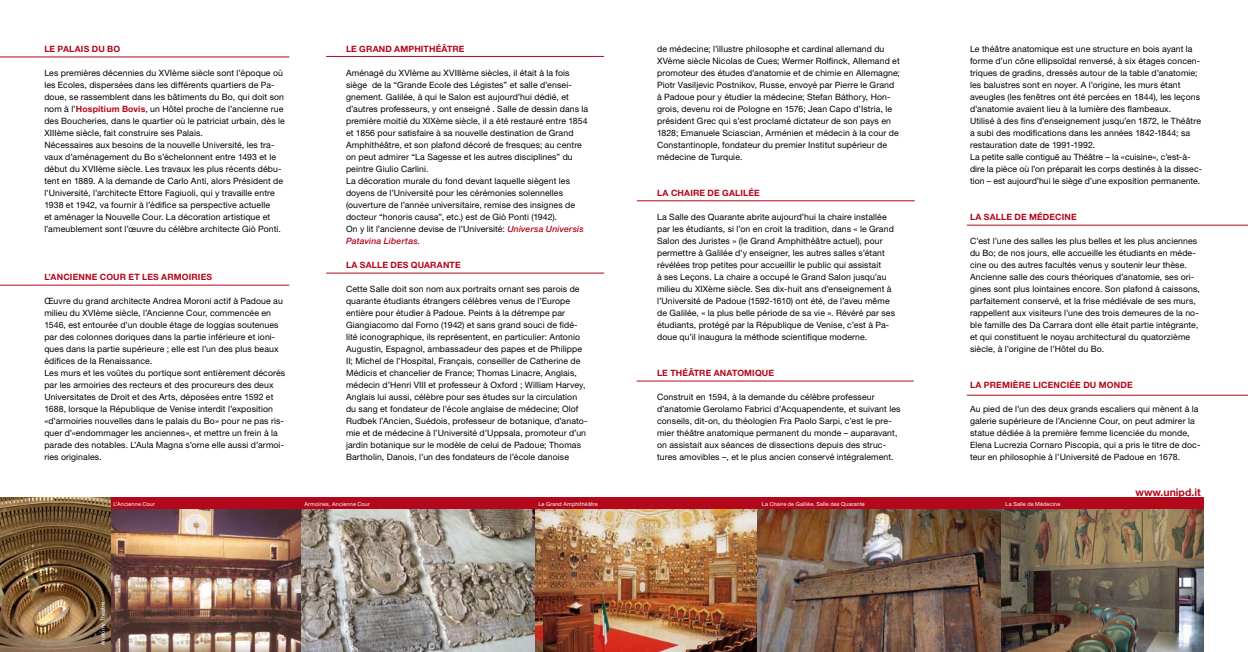
<style>
.page{position:relative;width:1248px;height:652px;background:#fff}
.page>*{position:absolute;margin:0;border:0;box-sizing:border-box;transform-origin:0 0}
.t1{font:700 10.5px "Helvetica Neue";color:#b3071b}
.t2{font:8.7px/12px "Helvetica Neue";letter-spacing:.01em;color:#000}
.t3{font:700 8.7px "Helvetica Neue";letter-spacing:.02em;color:#b3071b}
.t4{font:5.5px "Helvetica Neue";letter-spacing:.025em;color:#fff}
.s1{font-weight:700;color:#b3071b}
.s2{font-weight:500;font-style:italic;color:#b3071b}
</style>
<div class="page">
<img style="left:535px;top:509px;width:222px;height:143px">
<img style="left:300px;top:509px;width:235px;height:143px">
<img style="left:757px;top:509px;width:446px;height:143px">
<img style="left:111px;top:509px;width:189px;height:143px">
<div style="left:94px;top:497px;width:1109px;height:12px;background:#b3071b"></div>
<hr style="left:0;top:57px;width:289px;height:1px;background:#b3071b">
<hr style="left:0;top:285px;width:289px;height:1px;background:#b3071b">
<hr style="left:326px;top:56px;width:278px;height:1px;background:#b3071b">
<hr style="left:326px;top:273px;width:278px;height:1px;background:#b3071b">
<hr style="left:636px;top:201px;width:278px;height:1px;background:#b3071b">
<hr style="left:636px;top:381px;width:277px;height:1px;background:#b3071b">
<hr style="left:966px;top:395px;width:281px;height:1px;background:#b3071b">
<img style="left:0;top:497px;width:111px;height:155px">
<hr style="left:966px;top:225px;width:281px;height:1px;background:#b3071b">
<p class="t3" style="left:44px;top:43px;width:77px">LE PALAIS DU BO</p>
<p class="t2" style="left:44px;top:67px;width:242px">Les premières décennies du XVIème siècle sont l’époque où les Ecoles, dispersées dans les différents quartiers de Pa&shy;doue, se rassemblent dans les bâtiments du Bo, qui doit son nom à l’<span class="s1">Hospitium Bovis</span>, un Hôtel proche de l’ancienne rue des Boucheries, dans le quartier où le patriciat urbain, dès le XIIIème siècle, fait construire ses Palais.<br>Nécessaires aux besoins de la nouvelle Université, les tra&shy;vaux d’aménagement du Bo s’échelonnent entre 1493 et le début du XVIIème siècle. Les travaux les plus récents débu&shy;tent en 1889. A la demande de Carlo Anti, alors Président de l’Université, l’architecte Ettore Fagiuoli, qui y travaille entre 1938 et 1942, va fournir à l’édifice sa perspective actuelle<br>et aménager la Nouvelle Cour. La décoration artistique et l’ameublement sont l’œuvre du célèbre architecte Giò Ponti.</p>
<p class="t3" style="left:44px;top:271px;width:169px">L’ANCIENNE COUR ET LES ARMOIRIES</p>
<p class="t2" style="left:44px;top:295px;width:242px">Œuvre du grand architecte Andrea Moroni actif à Padoue au milieu du XVIème siècle, l’Ancienne Cour, commencée en 1546, est entourée d’un double étage de loggias soutenues par des colonnes doriques dans la partie inférieure et ioni&shy;ques dans la partie supérieure ; elle est l’un des plus beaux édifices de la Renaissance.<br>Les murs et les voûtes du portique sont entièrement décorés par les armoiries des recteurs et des procureurs des deux Universitates de Droit et des Arts, déposées entre 1592 et 1688, lorsque la République de Venise interdit l’exposition «d’armoiries nouvelles dans le palais du Bo» pour ne pas ris&shy;quer d’«endommager les anciennes», et mettre un frein à la parade des notables. L’Aula Magna s’orne elle aussi d’armoi&shy;ries originales.</p>
<p class="t3" style="left:346px;top:44px;width:120px">LE GRAND AMPHITHÉÂTRE</p>
<p class="t2" style="left:346px;top:67px;width:244px">Aménagé du XVIème au XVIIIème siècles, il était à la fois siège de la “Grande Ecole des Légistes” et salle d’ensei&shy;gnement. Galilée, à qui le Salon est aujourd’hui dédié, et d’autres professeurs, y ont enseigné . Salle de dessin dans la première moitié du XIXème siècle, il a été restauré entre 1854 et 1856 pour satisfaire à sa nouvelle destination de Grand Amphithéâtre, et son plafond décoré de fresques; au centre on peut admirer “La Sagesse et les autres disciplines” du peintre Giulio Carlini.<br>La décoration murale du fond devant laquelle siègent les doyens de l’Université pour les cérémonies solennelles (ouverture de l’année universitaire, remise des insignes de docteur “honoris causa”, etc.) est de Giò Ponti (1942).<br>On y lit l’ancienne devise de l’Université: <span class="s2">Universa Universis Patavina Libertas</span>.</p>
<p class="t3" style="left:346px;top:260px;width:116px">LA SALLE DES QUARANTE</p>
<p class="t2" style="left:346px;top:283px;width:243px">Cette Salle doit son nom aux portraits ornant ses parois de quarante étudiants étrangers célèbres venus de l’Europe entière pour étudier à Padoue. Peints à la détrempe par Giangiacomo dal Forno (1942) et sans grand souci de fidé&shy;lité iconographique, ils représentent, en particulier: Antonio Augustin, Espagnol, ambassadeur des papes et de Philippe II; Michel de l’Hospital, Français, conseiller de Catherine de Médicis et chancelier de France; Thomas Linacre, Anglais, médecin d’Henri VIII et professeur à Oxford ; William Harvey, Anglais lui aussi, célèbre pour ses études sur la circulation du sang et fondateur de l’école anglaise de médecine; Olof Rudbek l’Ancien, Suédois, professeur de botanique, d’anato&shy;mie et de médecine à l’Université d’Uppsala, promoteur d’un jardin botanique sur le modèle de celui de Padoue; Thomas Bartholin, Danois, l’un des fondateurs de l’école danoise</p>
<p class="t2" style="left:657px;top:43px;width:244px">de médecine; l’illustre philosophe et cardinal allemand du XVème siècle Nicolas de Cues; Wermer Rolfinck, Allemand et promoteur des études d’anatomie et de chimie en Allemagne; Piotr Vasiljevic Postnikov, Russe, envoyé par Pierre le Grand à Padoue pour y étudier la médecine; Stefan Báthory, Hon&shy;grois, devenu roi de Pologne en 1576; Jean Capo d’Istria, le président Grec qui s’est proclamé dictateur de son pays en 1828; Emanuele Sciascian, Arménien et médecin à la cour de Constantinople, fondateur du premier Institut supérieur de médecine de Turquie.</p>
<p class="t3" style="left:657px;top:188px;width:104px">LA CHAIRE DE GALILÉE</p>
<p class="t2" style="left:657px;top:211px;width:239px">La Salle des Quarante abrite aujourd’hui la chaire installée par les étudiants, si l’on en croit la tradition, dans « le Grand Salon des Juristes » (le Grand Amphithéâtre actuel), pour permettre à Galilée d’y enseigner, les autres salles s’étant révélées trop petites pour accueillir le public qui assistait<br>à ses Leçons. La chaire a occupé le Grand Salon jusqu’au milieu du XIXème siècle. Ses dix-huit ans d’enseignement à l’Université de Padoue (1592-1610) ont été, de l’aveu même de Galilée, « la plus belle période de sa vie ». Révéré par ses étudiants, protégé par la République de Venise, c’est à Pa&shy;doue qu’il inaugura la méthode scientifique moderne.</p>
<p class="t3" style="left:657px;top:368px;width:119px">LE THÉÂTRE ANATOMIQUE</p>
<p class="t2" style="left:657px;top:391px;width:245px">Construit en 1594, à la demande du célèbre professeur d’anatomie Gerolamo Fabrici d’Acquapendente, et suivant les conseils, dit-on, du théologien Fra Paolo Sarpi, c’est le pre&shy;mier théâtre anatomique permanent du monde – auparavant, on assistait aux séances de dissections depuis des struc&shy;tures amovibles –, et le plus ancien conservé intégralement.</p>
<p class="t2" style="left:969px;top:43px;width:234px">Le théâtre anatomique est une structure en bois ayant la forme d’un cône ellipsoïdal renversé, à six étages concen&shy;triques de gradins, dressés autour de la table d’anatomie; les balustres sont en noyer. A l’origine, les murs étant aveugles (les fenêtres ont été percées en 1844), les leçons d’anatomie avaient lieu à la lumière des flambeaux.<br>Utilisé à des fins d’enseignement jusqu’en 1872, le Théâtre a subi des modifications dans les années 1842-1844; sa restauration date de 1991-1992.<br>La petite salle contiguë au Théâtre – la «cuisine», c’est-à&shy;dire la pièce où l’on préparait les corps destinés à la dissec&shy;tion – est aujourd’hui le siège d’une exposition permanente.</p>
<p class="t3" style="left:969px;top:212px;width:108px">LA SALLE DE MÉDECINE</p>
<p class="t2" style="left:969px;top:235px;width:231px">C’est l’une des salles les plus belles et les plus anciennes du Bo; de nos jours, elle accueille les étudiants en méde&shy;cine ou des autres facultés venus y soutenir leur thèse.<br>Ancienne salle des cours théoriques d’anatomie, ses ori&shy;gines sont plus lointaines encore. Son plafond à caissons, parfaitement conservé, et la frise médiévale de ses murs, rappellent aux visiteurs l’une des trois demeures de la no&shy;ble famille des Da Carrara dont elle était partie intégrante, et qui constituent le noyau architectural du quatorzième siècle, à l’origine de l’Hôtel du Bo.</p>
<p class="t3" style="left:969px;top:380px;width:164px">LA PREMIÈRE LICENCIÉE DU MONDE</p>
<p class="t2" style="left:969px;top:403px;width:232px">Au pied de l’un des deux grands escaliers qui mènent à la galerie supérieure de l’Ancienne Cour, on peut admirer la statue dédiée à la première femme licenciée du monde, Elena Lucrezia Cornaro Piscopia, qui a pris le titre de doc&shy;teur en philosophie à l’Université de Padoue en 1678.</p>
<p class="t1" style="left:1135px;top:485px;width:67px">www.unipd.it</p>
<p class="t4" style="left:113px;top:501px;width:43px">L’Ancienne Cour</p>
<p class="t4" style="left:304px;top:501px;width:67px">Armoiries, Ancienne Cour</p>
<p class="t4" style="left:99px;top:645px;width:45px;rotate:-90deg">Anatomy Theatre</p>
<p class="t4" style="left:538px;top:501px;width:61px">Le Grand Amphithéâtre</p>
<p class="t4" style="left:761px;top:501px;width:104px">La Chaire de Galilée, Salle des Quarante</p>
<p class="t4" style="left:1005px;top:501px;width:56px">La Salle de Médecine</p>
</div>
